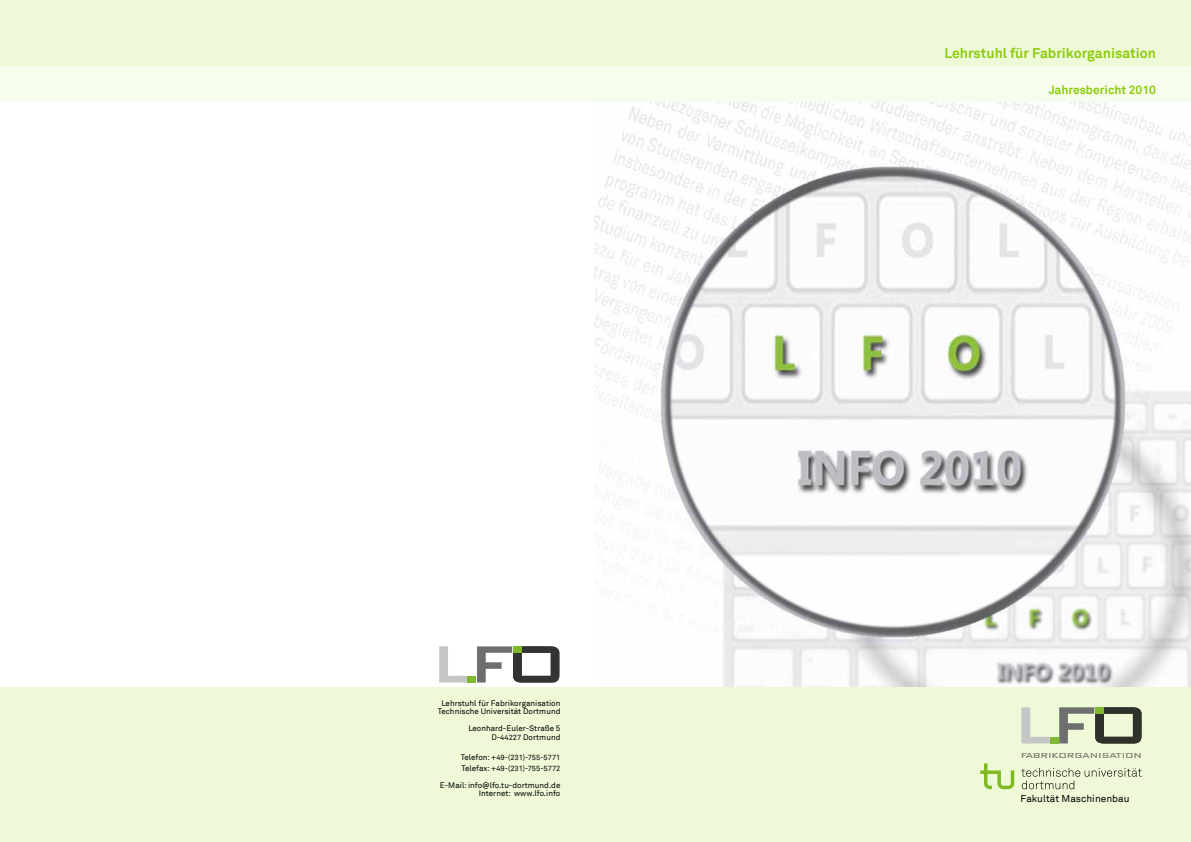
<style>
.page{position:relative;width:1191px;height:842px;background:#fff}
.page>*{position:absolute;margin:0;border:0;box-sizing:border-box;transform-origin:0 0}
.t1{font:700 14px "Akkurat";color:#8ccb0c}
.t2{font:700 12px "Akkurat";color:#8ccb0c}
.t3{font:10px "Akkurat";color:#000}
.t4{font:300 10px "Bank Gothic BT";letter-spacing:-.005em;color:#3a3a39}
.t5{font:8px/8.5px "Akkurat";color:#000;text-align:right}
.t6{font:7.5px/11.3px "Akkurat";color:#000}
.s1{font-size:7.5px}
.s2{font-size:8px}
</style>
<div class="page">
<div style="left:0;top:687px;width:1191px;height:155px;background:#eefad7"></div>
<div style="left:0;top:0;width:1191px;height:68px;background:#eefad7"></div>
<div style="left:0;top:67px;width:1191px;height:35px;background:#f6fdec"></div>
<svg style="left:980px;top:763px;width:34px;height:26px"></svg>
<svg style="left:1021px;top:768px;width:120px;height:21px"></svg>
<svg style="left:1021px;top:707px;width:28px;height:36px"></svg>
<div style="left:1049px;top:737px;width:9px;height:6px;background:#80b92f"></div>
<svg style="left:1059px;top:707px;width:82px;height:36px"></svg>
<div style="left:1095px;top:707px;width:9px;height:7px;background:#80b92f"></div>
<svg style="left:439px;top:646px;width:29px;height:36px"></svg>
<div style="left:468px;top:676px;width:8px;height:6px;background:#80b92f"></div>
<svg style="left:477px;top:646px;width:82px;height:36px"></svg>
<div style="left:513px;top:646px;width:9px;height:7px;background:#80b92f"></div>
<img style="left:594px;top:102px;width:597px;height:584px">
<p class="t5" style="left:438px;top:699px;width:124px;text-align:center">Lehrstuhl für Fabrikorganisation<br>Technische Universität Dortmund</p>
<p class="t5" style="left:468px;top:724px;width:94px">Leonhard-Euler-Straße 5<br>D-<span class="s1">44227</span> Dortmund</p>
<p class="t6" style="left:461px;top:751px;width:101px"><span class="s2">Telefon:</span> +49-(231)-755-5771<br><span class="s2">Telefax:</span> +49-(231)-755-5772</p>
<p class="t5" style="left:440px;top:781px;width:122px">E-Mail: info@lfo.tu-dortmund.de<br>Internet: www.lfo.info</p>
<h1 class="t1" style="left:944px;top:44px;width:213px">Lehrstuhl für Fabrikorganisation</h1>
<h2 class="t2" style="left:1048px;top:82px;width:109px">Jahresbericht 2010</h2>
<p class="t4" style="left:1020px;top:750px;width:123px">FABRIKORGANISATION</p>
<p class="t3" style="left:1020px;top:793px;width:110px">Fakultät Maschinenbau</p>
</div>
